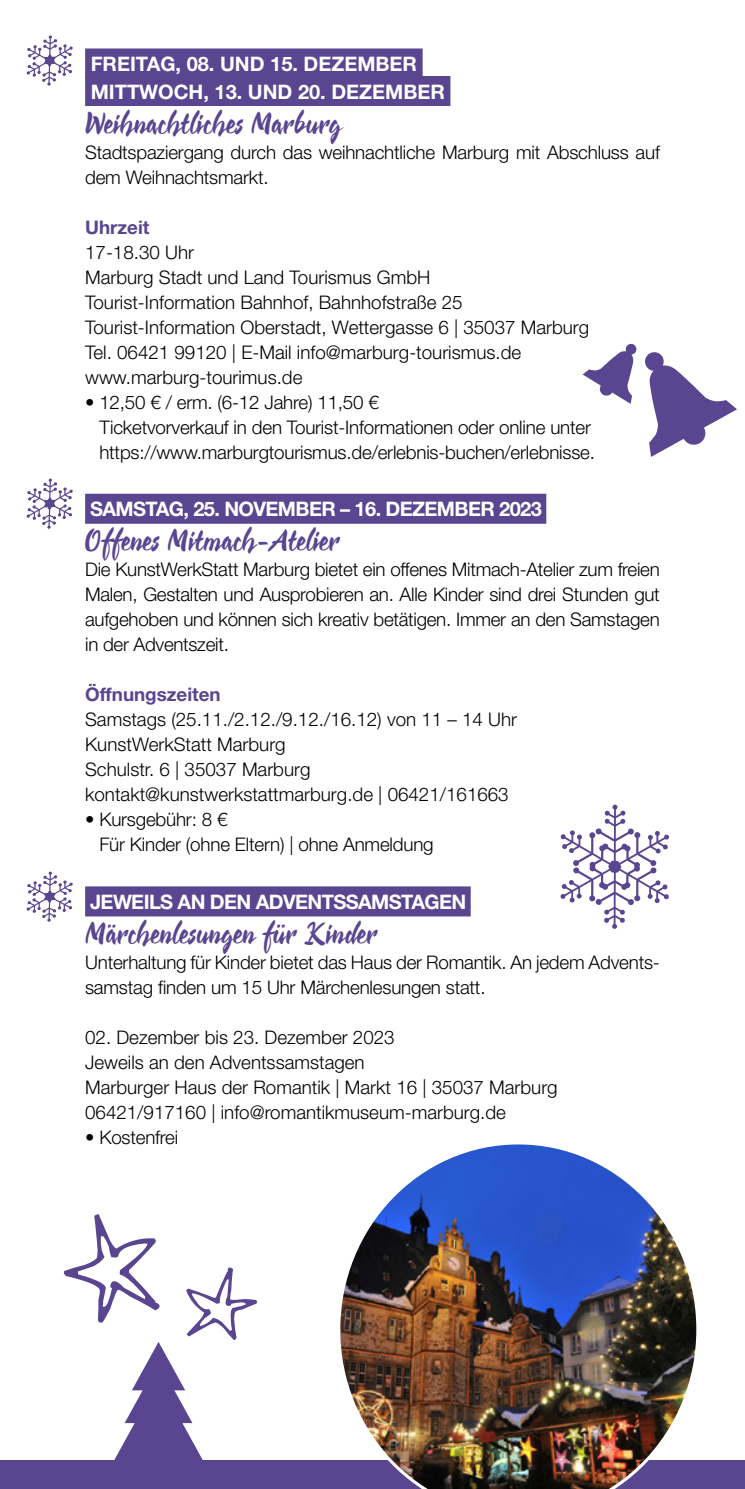
<style>
.page{position:relative;width:745px;height:1489px;background:#fff}
.page>*{position:absolute;margin:0;border:0;box-sizing:border-box;transform-origin:0 0}
.t1{font:32.5px "Cienfuegos";letter-spacing:.02em;color:#594590}
.t2{font:700 20px "Helvetica Neue LT Std";letter-spacing:-.03em;color:#fff}
.t3{font:700 20px/27.5px "Helvetica Neue LT Std";color:#fff}
.t4{font:300 18.75px/25px "Helvetica Neue LT Std";color:#000}
.t5{font:700 18.75px "Helvetica Neue LT Std";color:#594590}
</style>
<div class="page">
<div style="left:0;top:1460px;width:744px;height:28px;background:#594590"></div>
<div style="left:85px;top:48px;width:337px;height:30px;background:#594590"></div>
<div style="left:85px;top:76px;width:365px;height:30px;background:#594590"></div>
<div style="left:85px;top:493px;width:461px;height:30px;background:#594590"></div>
<div style="left:85px;top:886px;width:385px;height:30px;background:#594590"></div>
<svg style="left:560px;top:804px;width:109px;height:124px"></svg>
<svg style="left:645px;top:352px;width:91px;height:105px"></svg>
<svg style="left:582px;top:344px;width:54px;height:60px"></svg>
<img style="left:340px;top:1144px;width:357px;height:344px">
<svg style="left:64px;top:1214px;width:193px;height:246px"></svg>
<svg style="left:26px;top:871px;width:47px;height:50px"></svg>
<svg style="left:26px;top:478px;width:47px;height:51px"></svg>
<svg style="left:26px;top:35px;width:47px;height:51px"></svg>
<p class="t3" style="left:91px;top:50px;width:355px">FREITAG, 08. UND 15. DEZEMBER<br>MITTWOCH, 13. UND 20. DEZEMBER</p>
<h1 class="t1" style="left:85px;top:104px;width:257px">Weihnachtliches Marburg</h1>
<p class="t4" style="left:85px;top:139px;width:576px">Stadtspaziergang durch das weihnachtliche Marburg mit Abschluss auf dem Weihnachtsmarkt.</p>
<p class="t5" style="left:85px;top:215px;width:66px">Uhrzeit</p>
<p class="t4" style="left:85px;top:239px;width:505px">17-18.30 Uhr<br>Marburg Stadt und Land Tourismus GmbH<br>Tourist-Information Bahnhof, Bahnhofstraße 25<br>Tourist-Information Oberstadt, Wettergasse 6 | 35037 Marburg Tel. 06421 99120 | E-Mail info@marburg-tourismus.de www.marburg-tourimus.de</p>
<p class="t4" style="left:99px;top:389px;width:497px;text-indent:-14px">• 12,50 € / erm. (6-12 Jahre) 11,50 €<br>Ticketvorverkauf in den Tourist-Informationen oder online unter https://www.marburgtourismus.de/erlebnis-buchen/erlebnisse.</p>
<p class="t2" style="left:90px;top:496px;width:453px">SAMSTAG, 25. NOVEMBER – 16. DEZEMBER 2023</p>
<h1 class="t1" style="left:85px;top:522px;width:255px">Offenes Mitmach-Atelier</h1>
<p class="t4" style="left:85px;top:556px;width:576px;text-align:justify">Die KunstWerkStatt Marburg bietet ein offenes Mitmach-Atelier zum freien Malen, Gestalten und Ausprobieren an. Alle Kinder sind drei Stunden gut aufgehoben und können sich kreativ betätigen. Immer an den Samstagen in der Adventszeit.</p>
<p class="t5" style="left:85px;top:683px;width:137px">Öffnungszeiten</p>
<p class="t4" style="left:85px;top:706px;width:433px">Samstags (25.11./2.12./9.12./16.12) von 11 – 14 Uhr KunstWerkStatt Marburg<br>Schulstr. 6 | 35037 Marburg kontakt@kunstwerkstattmarburg.de | 06421/161663</p>
<p class="t4" style="left:99px;top:806px;width:335px;text-indent:-14px">• Kursgebühr: 8 €<br>Für Kinder (ohne Eltern) | ohne Anmeldung</p>
<p class="t2" style="left:90px;top:889px;width:377px">JEWEILS AN DEN ADVENTSSAMSTAGEN</p>
<h1 class="t1" style="left:85px;top:914px;width:293px">Märchenlesungen für Kinder</h1>
<p class="t4" style="left:85px;top:949px;width:576px">Unterhaltung für Kinder bietet das Haus der Romantik. An jedem Advents&shy;samstag finden um 15 Uhr Märchenlesungen statt.</p>
<p class="t4" style="left:85px;top:1024px;width:474px">02. Dezember bis 23. Dezember 2023<br>Jeweils an den Adventssamstagen<br>Marburger Haus der Romantik | Markt 16 | 35037 Marburg 06421/917160 | info@romantikmuseum-marburg.de</p>
<p class="t4" style="left:85px;top:1124px;width:95px">• Kostenfrei</p>
</div>
